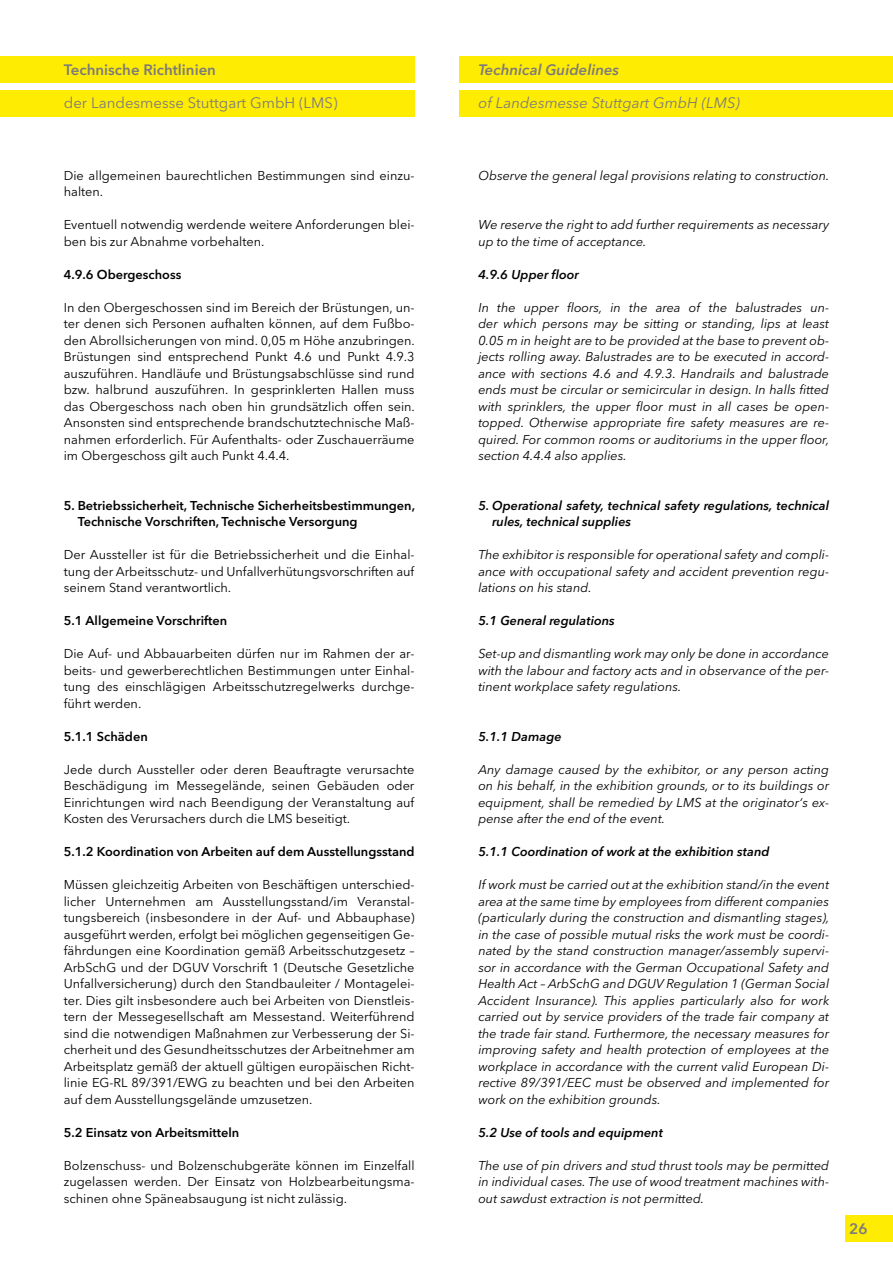
<style>
.page{position:relative;width:893px;height:1263px;background:#fff}
.page>*{position:absolute;margin:0;border:0;box-sizing:border-box;transform-origin:0 0}
.t1{font:15px "Avenir Next LT Pro";color:#7c7b7b}
.t2{font:italic 15px "Avenir Next LT Pro";color:#7c7b7b}
.t3{font:600 15px "Avenir Next LT Pro";color:#7c7b7b}
.t4{font:italic 600 15px "Avenir Next LT Pro";color:#7c7b7b}
.t5{font:12.75px/16.5px "Avenir Next LT Pro";color:#000;text-align:justify}
.t6{font:italic 12.75px/16.5px "Avenir Next LT Pro";color:#000;text-align:justify}
.t7{font:600 12.75px/16.5px "Avenir Next LT Pro";color:#000}
.t8{font:italic 600 12.75px/16.5px "Avenir Next LT Pro";color:#000}
</style>
<div class="page">
<div style="left:0;top:56px;width:415px;height:27px;background:#ffec03"></div>
<div style="left:459px;top:56px;width:434px;height:27px;background:#ffec03"></div>
<div style="left:0;top:90px;width:415px;height:27px;background:#ffec03"></div>
<div style="left:459px;top:90px;width:434px;height:27px;background:#ffec03"></div>
<div style="left:845px;top:1215px;width:48px;height:27px;background:#ffec03"></div>
<p class="t3" style="left:64px;top:61px;width:154px">Technische Richtlinien</p>
<p class="t1" style="left:64px;top:94px;width:275px">der Landesmesse Stuttgart GmbH (LMS)</p>
<p class="t5" style="left:64px;top:167px;width:352px">Die allgemeinen baurechtlichen Bestimmungen sind einzu&shy;halten.</p>
<p class="t5" style="left:64px;top:216px;width:352px">Eventuell notwendig werdende weitere Anforderungen blei&shy;ben bis zur Abnahme vorbehalten.</p>
<p class="t7" style="left:64px;top:266px;width:119px">4.9.6 Obergeschoss</p>
<p class="t5" style="left:64px;top:299px;width:353px">In den Obergeschossen sind im Bereich der Brüstungen, un&shy;ter denen sich Personen aufhalten können, auf dem Fußbo&shy;den Abrollsicherungen von mind. 0,05 m Höhe anzubringen.<br>Brüstungen sind entsprechend Punkt 4.6 und Punkt 4.9.3 auszuführen. Handläufe und Brüstungsabschlüsse sind rund bzw. halbrund auszuführen. In gesprinklerten Hallen muss das Obergeschoss nach oben hin grundsätzlich offen sein.<br>Ansonsten sind entsprechende brandschutztechnische Maß&shy;nahmen erforderlich. Für Aufenthalts- oder Zuschauerräume im Obergeschoss gilt auch Punkt 4.4.4.</p>
<p class="t7" style="left:78px;top:497px;width:339px;text-indent:-14px">5. Betriebssicherheit, Technische Sicherheitsbestimmungen,<br>Technische Vorschriften, Technische Versorgung</p>
<p class="t5" style="left:64px;top:546px;width:352px">Der Aussteller ist für die Betriebssicherheit und die Einhal&shy;tung der Arbeitsschutz- und Unfallverhütungsvorschriften auf seinem Stand verantwortlich.</p>
<p class="t7" style="left:64px;top:612px;width:165px">5.1 Allgemeine Vorschriften</p>
<p class="t5" style="left:64px;top:645px;width:352px">Die Auf- und Abbauarbeiten dürfen nur im Rahmen der ar&shy;beits- und gewerberechtlichen Bestimmungen unter Einhal&shy;tung des einschlägigen Arbeitsschutzregelwerks durchge&shy;führt werden.</p>
<p class="t7" style="left:64px;top:728px;width:85px">5.1.1 Schäden</p>
<p class="t5" style="left:64px;top:761px;width:352px">Jede durch Aussteller oder deren Beauftragte verursachte Beschädigung im Messegelände, seinen Gebäuden oder Einrichtungen wird nach Beendigung der Veranstaltung auf Kosten des Verursachers durch die LMS beseitigt.</p>
<p class="t7" style="left:64px;top:843px;width:352px">5.1.2 Koordination von Arbeiten auf dem Ausstellungsstand</p>
<p class="t5" style="left:64px;top:876px;width:352px">Müssen gleichzeitig Arbeiten von Beschäftigen unterschied&shy;licher Unternehmen am Ausstellungsstand/im Veranstal&shy;tungsbereich (insbesondere in der Auf- und Abbauphase) ausgeführt werden, erfolgt bei möglichen gegenseitigen Ge&shy;fährdungen eine Koordination gemäß Arbeitsschutzgesetz – ArbSchG und der DGUV Vorschrift 1 (Deutsche Gesetzliche Unfallversicherung) durch den Standbauleiter / Montagelei&shy;ter. Dies gilt insbesondere auch bei Arbeiten von Dienstleis&shy;tern der Messegesellschaft am Messestand. Weiterführend sind die notwendigen Maßnahmen zur Verbesserung der Si&shy;cherheit und des Gesundheitsschutzes der Arbeitnehmer am Arbeitsplatz gemäß der aktuell gültigen europäischen Richt&shy;linie EG-RL 89/391/EWG zu beachten und bei den Arbeiten auf dem Ausstellungsgelände umzusetzen.</p>
<p class="t7" style="left:64px;top:1124px;width:177px">5.2 Einsatz von Arbeitsmitteln</p>
<p class="t5" style="left:64px;top:1157px;width:352px">Bolzenschuss- und Bolzenschubgeräte können im Einzelfall zugelassen werden. Der Einsatz von Holzbearbeitungsma&shy;schinen ohne Späneabsaugung ist nicht zulässig.</p>
<p class="t4" style="left:478px;top:61px;width:142px">Technical Guidelines</p>
<p class="t2" style="left:478px;top:94px;width:263px">of Landesmesse Stuttgart GmbH (LMS)</p>
<p class="t6" style="left:478px;top:167px;width:353px">Observe the general legal provisions relating to construction.</p>
<p class="t6" style="left:478px;top:217px;width:352px">We reserve the right to add further requirements as necessary up to the time of acceptance.</p>
<p class="t8" style="left:478px;top:266px;width:102px">4.9.6 Upper floor</p>
<p class="t6" style="left:478px;top:299px;width:353px">In the upper floors, in the area of the balustrades un&shy;der which persons may be sitting or standing, lips at least 0.05 m in height are to be provided at the base to prevent ob&shy;jects rolling away. Balustrades are to be executed in accord&shy;ance with sections 4.6 and 4.9.3. Handrails and balustrade ends must be circular or semicircular in design. In halls fitted with sprinklers, the upper floor must in all cases be open&shy;topped. Otherwise appropriate fire safety measures are re&shy;quired. For common rooms or auditoriums in the upper floor, section 4.4.4 also applies.</p>
<p class="t8" style="left:492px;top:497px;width:338px;text-indent:-14px">5. Operational safety, technical safety regulations, technical rules, technical supplies</p>
<p class="t6" style="left:478px;top:547px;width:352px">The exhibitor is responsible for operational safety and compli&shy;ance with occupational safety and accident prevention regu&shy;lations on his stand.</p>
<p class="t8" style="left:478px;top:612px;width:138px">5.1 General regulations</p>
<p class="t6" style="left:478px;top:646px;width:352px">Set-up and dismantling work may only be done in accordance with the labour and factory acts and in observance of the per&shy;tinent workplace safety regulations.</p>
<p class="t8" style="left:478px;top:728px;width:85px">5.1.1 Damage</p>
<p class="t6" style="left:478px;top:761px;width:352px">Any damage caused by the exhibitor, or any person acting on his behalf, in the exhibition grounds, or to its buildings or equipment, shall be remedied by LMS at the originator‘s ex&shy;pense after the end of the event.</p>
<p class="t8" style="left:478px;top:843px;width:293px">5.1.1 Coordination of work at the exhibition stand</p>
<p class="t6" style="left:478px;top:876px;width:353px">If work must be carried out at the exhibition stand/in the event area at the same time by employees from different companies (particularly during the construction and dismantling stages), in the case of possible mutual risks the work must be coordi&shy;nated by the stand construction manager/assembly supervi&shy;sor in accordance with the German Occupational Safety and Health Act – ArbSchG and DGUV Regulation 1 (German Social Accident Insurance). This applies particularly also for work carried out by service providers of the trade fair company at the trade fair stand. Furthermore, the necessary measures for improving safety and health protection of employees at the workplace in accordance with the current valid European Di&shy;rective 89/391/EEC must be observed and implemented for work on the exhibition grounds.</p>
<p class="t8" style="left:478px;top:1124px;width:186px">5.2 Use of tools and equipment</p>
<p class="t6" style="left:478px;top:1157px;width:352px">The use of pin drivers and stud thrust tools may be permitted in individual cases. The use of wood treatment machines with&shy;out sawdust extraction is not permitted.</p>
<p class="t3" style="left:849px;top:1219px;width:20px">26</p>
</div>
